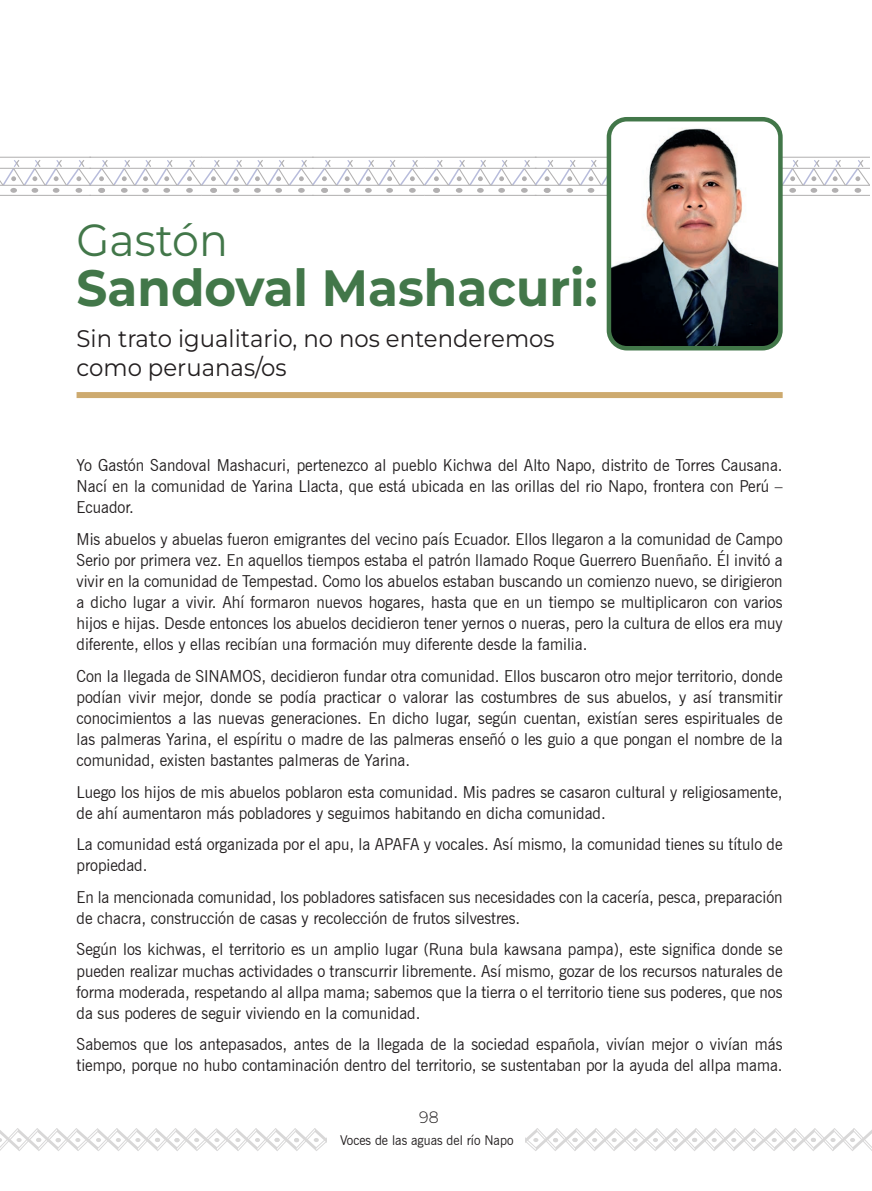
<style>
.page{position:relative;width:872px;height:1191px;background:#fff}
.page>*{position:absolute;margin:0;border:0;box-sizing:border-box;transform-origin:0 0}
.t1{font:700 51px "Montserrat";color:#427749;scale:.95 1}
.t2{font:45px "Montserrat";color:#427749;scale:.95 1}
.t3{font:24px/28.8px "Montserrat";color:#231f20;scale:.95 1}
.t4{font:16.5px/21px "News Gothic BT";color:#231f20;text-align:justify;scale:.95 1}
.t5{font:300 16.5px "Montserrat";color:#231f20;scale:.95 1}
.t6{font:13.5px "News Gothic BT";color:#231f20;scale:.95 1}
</style>
<div class="page">
<svg style="left:526px;top:1128px;width:346px;height:23px"></svg>
<svg style="left:0;top:1128px;width:326px;height:23px"></svg>
<div style="left:77px;top:392px;width:705px;height:6px;background:#cdaa6f"></div>
<hr style="left:0;top:157px;width:91px;height:1px;background:#231f20">
<hr style="left:0;top:195px;width:91px;height:1px;background:#231f20">
<hr style="left:89px;top:157px;width:113px;height:1px;background:#231f20">
<hr style="left:89px;top:195px;width:113px;height:1px;background:#231f20">
<hr style="left:201px;top:157px;width:112px;height:1px;background:#231f20">
<hr style="left:201px;top:195px;width:112px;height:1px;background:#231f20">
<hr style="left:312px;top:157px;width:112px;height:1px;background:#231f20">
<hr style="left:312px;top:195px;width:112px;height:1px;background:#231f20">
<hr style="left:424px;top:157px;width:112px;height:1px;background:#231f20">
<hr style="left:424px;top:195px;width:112px;height:1px;background:#231f20">
<hr style="left:535px;top:157px;width:112px;height:1px;background:#231f20">
<hr style="left:535px;top:195px;width:112px;height:1px;background:#231f20">
<hr style="left:757px;top:157px;width:112px;height:1px;background:#231f20">
<hr style="left:757px;top:195px;width:112px;height:1px;background:#231f20">
<svg style="left:0;top:158px;width:869px;height:35px"></svg>
<img style="left:611px;top:128px;width:169px;height:220px">
<div style="left:606px;top:117px;width:176px;height:233px;border:4px solid #427749;border-radius:18px"></div>
<h2 class="t2" style="left:77px;top:209px;width:161px">Gastón</h2>
<h1 class="t1" style="left:77px;top:251px;width:550px">Sandoval Mashacuri:</h1>
<h3 class="t3" style="left:77px;top:324px;width:505px">Sin trato igualitario, no nos entenderemos como peruanas/os</h3>
<p class="t4" style="left:77px;top:455px;width:744px">Yo Gastón Sandoval Mashacuri, pertenezco al pueblo Kichwa del Alto Napo, distrito de Torres Causana.<br>Nací en la comunidad de Yarina Llacta, que está ubicada en las orillas del rio Napo, frontera con Perú – Ecuador.</p>
<p class="t4" style="left:77px;top:528px;width:744px">Mis abuelos y abuelas fueron emigrantes del vecino país Ecuador. Ellos llegaron a la comunidad de Campo Serio por primera vez. En aquellos tiempos estaba el patrón llamado Roque Guerrero Buenñaño. Él invitó a vivir en la comunidad de Tempestad. Como los abuelos estaban buscando un comienzo nuevo, se dirigieron a dicho lugar a vivir. Ahí formaron nuevos hogares, hasta que en un tiempo se multiplicaron con varios hijos e hijas. Desde entonces los abuelos decidieron tener yernos o nueras, pero la cultura de ellos era muy diferente, ellos y ellas recibían una formación muy diferente desde la familia.</p>
<p class="t4" style="left:77px;top:665px;width:745px">Con la llegada de SINAMOS, decidieron fundar otra comunidad. Ellos buscaron otro mejor territorio, donde podían vivir mejor, donde se podía practicar o valorar las costumbres de sus abuelos, y así transmitir conocimientos a las nuevas generaciones. En dicho lugar, según cuentan, existían seres espirituales de las palmeras Yarina, el espíritu o madre de las palmeras enseñó o les guio a que pongan el nombre de la comunidad, existen bastantes palmeras de Yarina.</p>
<p class="t4" style="left:77px;top:781px;width:744px">Luego los hijos de mis abuelos poblaron esta comunidad. Mis padres se casaron cultural y religiosamente, de ahí aumentaron más pobladores y seguimos habitando en dicha comunidad.</p>
<p class="t4" style="left:77px;top:833px;width:744px">La comunidad está organizada por el apu, la APAFA y vocales. Así mismo, la comunidad tienes su título de propiedad.</p>
<p class="t4" style="left:77px;top:886px;width:744px">En la mencionada comunidad, los pobladores satisfacen sus necesidades con la cacería, pesca, preparación de chacra, construcción de casas y recolección de frutos silvestres.</p>
<p class="t4" style="left:77px;top:939px;width:744px">Según los kichwas, el territorio es un amplio lugar (Runa bula kawsana pampa), este significa donde se pueden realizar muchas actividades o transcurrir libremente. Así mismo, gozar de los recursos naturales de forma moderada, respetando al allpa mama; sabemos que la tierra o el territorio tiene sus poderes, que nos da sus poderes de seguir viviendo en la comunidad.</p>
<p class="t4" style="left:77px;top:1033px;width:744px">Sabemos que los antepasados, antes de la llegada de la sociedad española, vivían mejor o vivían más tiempo, porque no hubo contaminación dentro del territorio, se sustentaban por la ayuda del allpa mama.</p>
<p class="t5" style="left:419px;top:1105px;width:22px">98</p>
<p class="t6" style="left:340px;top:1131px;width:184px">Voces de las aguas del río Napo</p>
</div>
